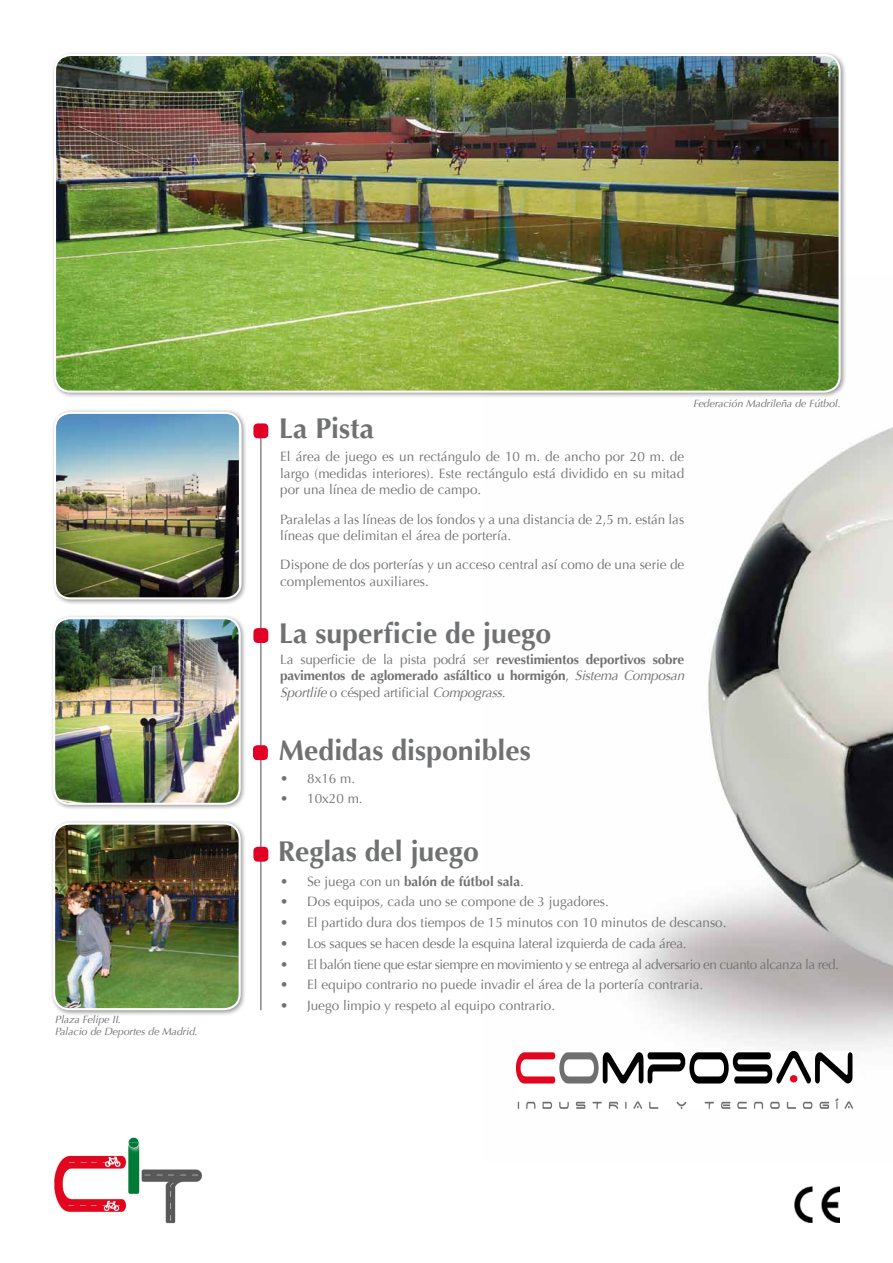
<style>
.page{position:relative;width:893px;height:1263px;background:#fff}
.page>*{position:absolute;margin:0;border:0;box-sizing:border-box;transform-origin:0 0}
.t1{font:700 28.5px "Optima";color:#707172}
.t2{font:13.5px/16.5px "Optima";color:#707172}
.t3{font:700 13.5px/16.5px "Optima";letter-spacing:-.015em;color:#707172}
.t4{font:13.5px "Optima";letter-spacing:-.03em;color:#707172}
.t5{font:13.5px "Optima";letter-spacing:-.02em;color:#707172}
.t6{font:italic 10.5px/12.6px "Optima";color:#707172}
.s1{font-weight:400}
.s2{font-weight:400;font-style:italic}
</style>
<div class="page">
<img style="left:517px;top:427px;width:376px;height:682px">
<hr style="left:260px;top:430px;width:1px;height:580px;background:#4b4b4d">
<div style="left:51px;top:51px;width:796px;height:348px;background:#000;opacity:.4"></div>
<img style="left:55px;top:55px;width:785px;height:337px">
<div style="left:54px;top:54px;width:787px;height:339px;border:2px solid #fff;border-radius:16px"></div>
<div style="left:50px;top:819px;width:196px;height:197px;background:#000;opacity:.4"></div>
<img style="left:54px;top:824px;width:186px;height:185px">
<div style="left:53px;top:823px;width:188px;height:187px;border:2px solid #fff;border-radius:16px"></div>
<div style="left:50px;top:614px;width:196px;height:197px;background:#000;opacity:.4"></div>
<img style="left:54px;top:618px;width:186px;height:186px">
<div style="left:53px;top:617px;width:188px;height:188px;border:2px solid #fff;border-radius:16px"></div>
<div style="left:51px;top:409px;width:196px;height:196px;background:#000;opacity:.4"></div>
<img style="left:55px;top:413px;width:184px;height:185px">
<div style="left:54px;top:412px;width:188px;height:187px;border:2px solid #fff;border-radius:16px"></div>
<svg style="left:542px;top:1108px;width:298px;height:1px"></svg>
<img style="left:795px;top:1187px;width:45px;height:36px">
<div style="left:253px;top:745px;width:15px;height:15px;background:#e20025;border-radius:4px"></div>
<div style="left:253px;top:847px;width:15px;height:15px;background:#e20025;border-radius:4px"></div>
<div style="left:253px;top:423px;width:15px;height:15px;background:#e20025;border-radius:4px"></div>
<div style="left:253px;top:628px;width:15px;height:15px;background:#e20025;border-radius:4px"></div>
<img style="left:516px;top:1051px;width:337px;height:57px">
<img style="left:54px;top:1137px;width:149px;height:87px">
<p class="t6" style="left:55px;top:1013px;width:147px">Plaza Felipe II.<br>Palacio de Deportesde Madrid.</p>
<h1 class="t1" style="left:279px;top:412px;width:97px">La Pista</h1>
<p class="t2" style="left:280px;top:449px;width:405px;text-align:justify">El área de juego es un rectángulo de 10 m. de ancho por 20 m. de largo (medidas interiores). Este rectángulo está dividido en su mitad por una línea de medio de campo.</p>
<p class="t2" style="left:280px;top:511px;width:406px">Paralelas a las líneas de los fondos y a una distancia de 2,5 m. están las líneas que delimitan el área de portería.</p>
<p class="t2" style="left:280px;top:557px;width:406px">Dispone de dos porterías y un acceso central así como de una serie de complementos auxiliares.</p>
<h1 class="t1" style="left:279px;top:617px;width:274px">La superficie de juego</h1>
<p class="t3" style="left:280px;top:651px;width:409px"><span class="s1">La superficie de la pista podrá ser</span> revestimientos deportivos sobre pavimentos de aglomerado asfáltico u hormigón<span class="s1">,</span> <span class="s2">Sistema Composan<br>Sportlife</span> <span class="s1">o c é s p e d a rt i fi c i a l</span> <span class="s2">Compograss.</span></p>
<p class="t6" style="left:693px;top:397px;width:151px">Federación Madrileña de Fútbol.</p>
<h1 class="t1" style="left:279px;top:734px;width:253px">Medidas disponibles</h1>
<p class="t2" style="left:280px;top:770px;width:77px">• 8x16 m.</p>
<p class="t2" style="left:280px;top:790px;width:84px">• 10x20 m.</p>
<h1 class="t1" style="left:278px;top:835px;width:203px">Reglas del juego</h1>
<p class="t3" style="left:280px;top:873px;width:245px"><span class="s1">• Se juega con un</span> balón de fútbol sala<span class="s1">.</span></p>
<p class="t2" style="left:280px;top:894px;width:330px">• Dos equipos, cada uno se compone de 3 jugadores.</p>
<p class="t2" style="left:280px;top:914px;width:448px">• El partido dura dos tiempos de 15 minutos con 10 minutos de descanso.</p>
<p class="t5" style="left:280px;top:935px;width:408px">• Los saques se hacen desde la esquina lateral izquierda de cada área.</p>
<p class="t4" style="left:280px;top:956px;width:560px">• El balón tiene que estar siempre en movimiento y se entrega al adversario en cuanto alcanza la red.</p>
<p class="t2" style="left:280px;top:977px;width:425px">• El equipo contrario no puede invadir el área de la portería contraria.</p>
<p class="t2" style="left:280px;top:997px;width:276px">• Juego limpio y respeto al equipo contrario.</p>
</div>
